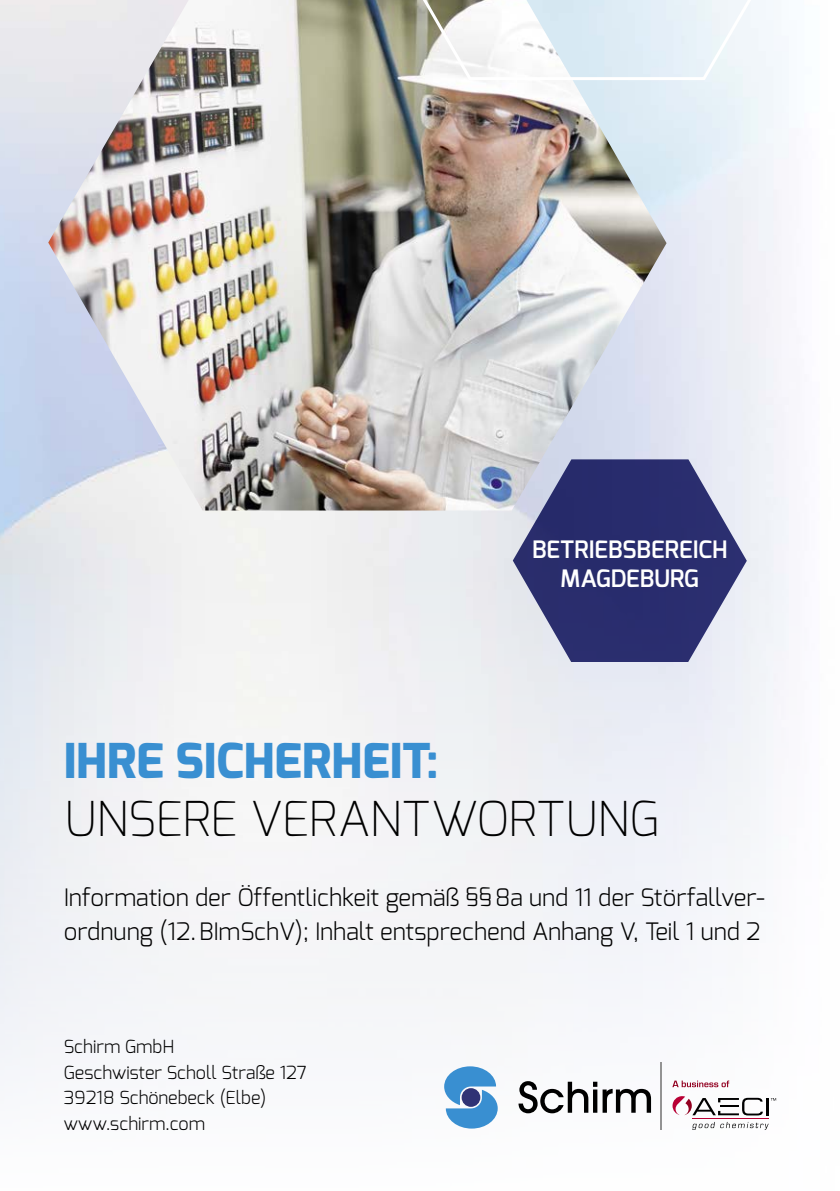
<style>
.page{position:relative;width:840px;height:1191px;background:#fff}
.page>*{position:absolute;margin:0;border:0;box-sizing:border-box;transform-origin:0 0}
.t1{font:200 48px "Exo";letter-spacing:-.005em;color:#000}
.t2{font:800 48px "Exo";letter-spacing:.005em;color:#398fd1}
.t3{font:300 24px/33.8px "Exo";color:#000}
.t4{font:600 24px/28.8px "Exo";color:#fff;text-align:center}
.t5{font:300 18px/25.6px "Exo";color:#000}
</style>
<div class="page">
<div style="left:0;top:556px;width:839px;height:635px;background:#f4f5f7"></div>
<img style="left:48px;top:0;width:618px;height:510px">
<hr style="left:660px;top:1062px;width:1px;height:67px;background:#939393">
<svg style="left:672px;top:1080px;width:56px;height:7px"></svg>
<svg style="left:692px;top:1122px;width:76px;height:8px"></svg>
<hr style="left:765px;top:1098px;width:3px;height:17px;background:#000">
<hr style="left:692px;top:1118px;width:76px;height:1px;background:#b90035">
<svg style="left:672px;top:1096px;width:90px;height:19px"></svg>
<svg style="left:444px;top:1066px;width:53px;height:62px"></svg>
<svg style="left:518px;top:1081px;width:132px;height:32px"></svg>
<svg style="left:349px;top:0;width:471px;height:82px"></svg>
<svg style="left:512px;top:459px;width:234px;height:203px;background:#575b8d"></svg>
<p class="t4" style="left:532px;top:535px;width:197px">BETRIEBSBEREICH<br>MAGDEBURG</p>
<h1 class="t2" style="left:64px;top:730px;width:376px">IHRE SICHERHEIT:</h1>
<h1 class="t1" style="left:64px;top:788px;width:596px">UNSERE VERANTWORTUNG</h1>
<p class="t3" style="left:64px;top:880px;width:702px">Information der Öffentlichkeit gemäß §§8a und 11 der Störfallver&shy;ordnung (12.BImSchV); Inhalt entsprechend Anhang V, Teil 1 und 2</p>
<p class="t5" style="left:64px;top:1034px;width:244px">Schirm GmbH<br>Geschwister Scholl Straße 127<br>39218 Schönebeck (Elbe) www.schirm.com</p>
</div>
